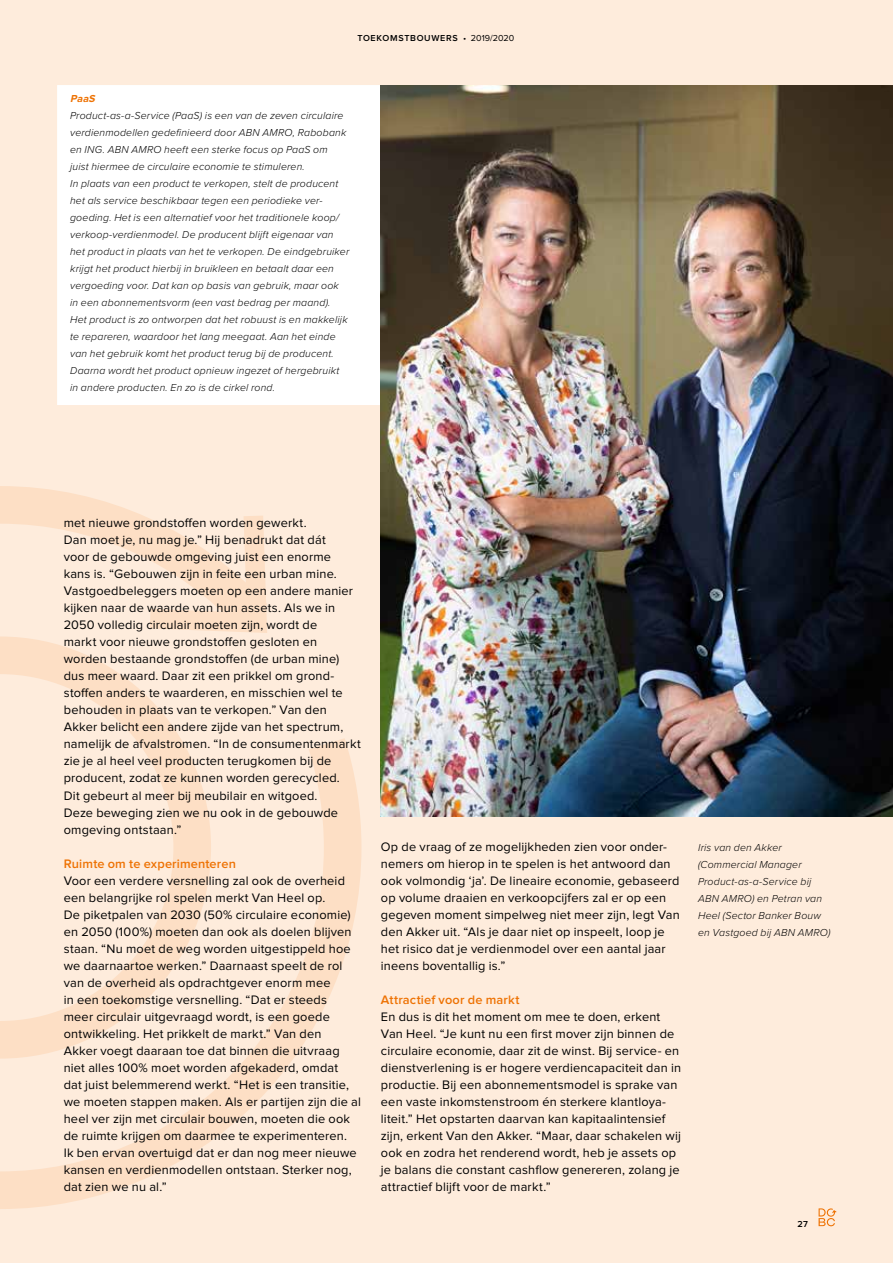
<style>
.page{position:relative;width:893px;height:1263px;background:#feecdc}
.page>*{position:absolute;margin:0;border:0;box-sizing:border-box;transform-origin:0 0}
.t1{font:12.75px/17px "Proxima Nova";letter-spacing:.015em;color:#000}
.t2{font:600 12.75px "Proxima Nova";letter-spacing:.015em;color:#ee7203}
.t3{font:italic 300 10.5px/17px "Proxima Nova";letter-spacing:.015em;color:#000}
.t4{font:italic 700 10.5px "Proxima Nova";color:#ee7203}
.t5{font:600 9px "Proxima Nova";letter-spacing:.075em;color:#000}
.s1{font-weight:400}
</style>
<div class="page">
<svg style="left:0;top:738px;width:362px;height:471px"></svg>
<svg style="left:0;top:486px;width:306px;height:546px"></svg>
<svg style="left:150px;top:516px;width:117px;height:117px"></svg>
<svg style="left:819px;top:1208px;width:17px;height:18px"></svg>
<div style="left:57px;top:85px;width:427px;height:320px;background:#fff"></div>
<img style="left:381px;top:85px;width:512px;height:731px">
<p class="t5" style="left:357px;top:34px;width:158px">TOEKOMSTBOUWERS <span class="s1">• 2019/2020</span></p>
<p class="t4" style="left:70px;top:94px;width:28px">PaaS</p>
<p class="t3" style="left:70px;top:107px;width:281px">Product-as-a-Service (PaaS) is een van de zeven circulaire verdienmodellen gedefinieerd door ABN AMRO, Rabobank en ING. ABN AMRO heeft een sterke focus op PaaS om<br>juist hiermee de circulaire economie te stimuleren.<br>In plaats van een product te verkopen, stelt de producent het als service beschikbaar tegen een periodieke ver&shy;goeding. Het is een alternatief voor het traditionele koop/ verkoop-verdienmodel. De producent blijft eigenaar van het product in plaats van het te verkopen. De eindgebruiker krijgt het product hierbij in bruikleen en betaalt daar een vergoeding voor. Dat kan op basis van gebruik, maar ook in een abonnementsvorm (een vast bedrag per maand).<br>Het product is zo ontworpen dat het robuust is en makkelijk te repareren, waardoor het lang meegaat. Aan het einde van het gebruik komt het product terug bij de producent.<br>Daarna wordt het product opnieuw ingezet of hergebruikt in andere producten. En zo is de cirkel rond.</p>
<p class="t1" style="left:64px;top:515px;width:299px">met nieuwe grondstoffen worden gewerkt.<br>Dan moet je, nu mag je.” Hij benadrukt dat dát<br>voor de gebouwde omgeving juist een enorme kans is. “Gebouwen zijn in feite een urban mine.<br>Vastgoedbeleggers moeten op een andere manier kijken naar de waarde van hun assets. Als we in 2050 volledig circulair moeten zijn, wordt de<br>markt voor nieuwe grondstoffen gesloten en worden bestaande grondstoffen (de urban mine) dus meer waard. Daar zit een prikkel om grond&shy;stoffen anders te waarderen, en misschien wel te behouden in plaats van te verkopen.” Van den Akker belicht een andere zijde van het spectrum, namelijk de afvalstromen. “In de consumentenmarkt zie je al heel veel producten terugkomen bij de producent, zodat ze kunnen worden gerecycled.<br>Dit gebeurt al meer bij meubilair en witgoed.<br>Deze beweging zien we nu ook in de gebouwde omgeving ontstaan.”</p>
<p class="t2" style="left:64px;top:857px;width:174px">Ruimte om te experimenteren</p>
<p class="t1" style="left:64px;top:872px;width:299px">Voor een verdere versnelling zal ook de overheid een belangrijke rol spelen merkt Van Heel op.<br>De piketpalen van 2030 (50% circulaire economie) en 2050 (100%) moeten dan ook als doelen blijven staan. “Nu moet de weg worden uitgestippeld hoe we daarnaartoe werken.” Daarnaast speelt de rol van de overheid als opdrachtgever enorm mee<br>in een toekomstige versnelling. “Dat er steeds<br>meer circulair uitgevraagd wordt, is een goede ontwikkeling. Het prikkelt de markt.” Van den<br>Akker voegt daaraan toe dat binnen die uitvraag niet alles 100% moet worden afgekaderd, omdat<br>dat juist belemmerend werkt. “Het is een transitie, we moeten stappen maken. Als er partijen zijn die al heel ver zijn met circulair bouwen, moeten die ook de ruimte krijgen om daarmee te experimenteren.<br>Ik ben ervan overtuigd dat er dan nog meer nieuwe kansen en verdienmodellen ontstaan. Sterker nog, dat zien we nu al.”</p>
<p class="t1" style="left:381px;top:838px;width:300px">Op de vraag of ze mogelijkheden zien voor onder&shy;nemers om hierop in te spelen is het antwoord dan ook volmondig ‘ja’. De lineaire economie, gebaseerd op volume draaien en verkoopcijfers zal er op een gegeven moment simpelweg niet meer zijn, legt Van den Akker uit. “Als je daar niet op inspeelt, loop je het risico dat je verdienmodel over een aantal jaar ineens boventallig is.”</p>
<p class="t2" style="left:381px;top:993px;width:140px">Attractief voor de markt</p>
<p class="t1" style="left:381px;top:1008px;width:302px">En dus is dit het moment om mee te doen, erkent Van Heel. “Je kunt nu een first mover zijn binnen de circulaire economie, daar zit de winst. Bij service- en dienstverlening is er hogere verdiencapaciteit dan in productie. Bij een abonnementsmodel is sprake van een vaste inkomstenstroom én sterkere klantloya&shy;liteit.” Het opstarten daarvan kan kapitaalintensief zijn, erkent Van den Akker. “Maar, daar schakelen wij ook en zodra het renderend wordt, heb je assets op je balans die constant cashflow genereren, zolang je attractief blijft voor de markt.”</p>
<p class="t3" style="left:698px;top:838px;width:134px">Iris van den Akker (Commercial Manager<br>Product-as-a-Service bij<br>ABN AMRO) en Petran van<br>Heel (Sector Banker Bouw en Vastgoed bij ABN AMRO)</p>
<p class="t5" style="left:798px;top:1220px;width:12px">27</p>
</div>
